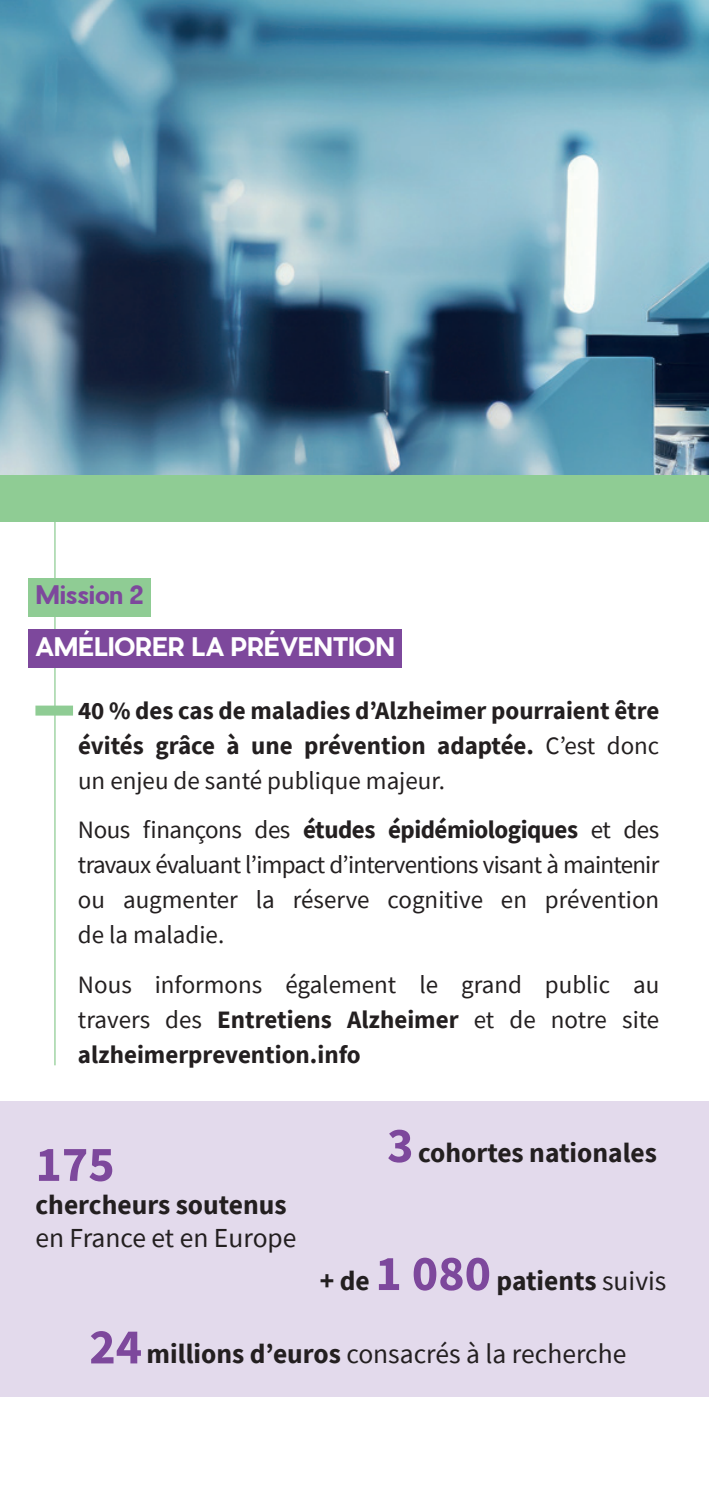
<style>
.page{position:relative;width:709px;height:1489px;background:#fff}
.page>*{position:absolute;margin:0;border:0;box-sizing:border-box;transform-origin:0 0}
.t1{font:700 50px "Source Sans Pro";color:#7d489c}
.t2{font:700 27.5px/33px "Source Sans Pro";color:#231f20}
.t3{font:27.5px "Source Sans Pro";color:#231f20}
.t4{font:25px/35px "Source Sans Pro";color:#231f20;text-align:justify}
.t5{font:700 25px/35px "Source Sans Pro";color:#231f20;text-align:justify}
.t6{font:700 25px "PP Pier Sans";letter-spacing:-.01em;color:#fff}
.t7{font:700 25px "PP Pier Sans";color:#7d489c}
.s1{font-weight:400}
.s2{font-weight:700}
.s3{font-size:50px;color:#7d489c}
.s4{font-weight:700;font-size:50px;color:#7d489c}
</style>
<div class="page">
<img style="left:0;top:0;width:709px;height:475px">
<hr style="left:54px;top:499px;width:2px;height:566px;background:#8fcc94">
<div style="left:28px;top:578px;width:123px;height:38px;background:#8fcc94"></div>
<div style="left:28px;top:629px;width:374px;height:38px;background:#7d489c"></div>
<div style="left:35px;top:705px;width:38px;height:10px;background:#8fcc94"></div>
<div style="left:0;top:1101px;width:709px;height:295px;background:#e3daec"></div>
<div style="left:0;top:475px;width:709px;height:47px;background:#8fcc94"></div>
<p class="t7" style="left:35px;top:577px;width:110px">Mission 2</p>
<p class="t6" style="left:35px;top:628px;width:361px">AMÉLIORER LA PRÉVENTION</p>
<p class="t5" style="left:78px;top:693px;width:583px">40 % des cas de maladies d’Alzheimer pourraient être évités grâce à une prévention adaptée. <span class="s1">C’est donc un enjeu de santé publique majeur.</span></p>
<p class="t4" style="left:78px;top:812px;width:583px">Nous finançons des <span class="s2">études épidémiologiques</span> et des travaux évaluant l’impact d’interventions visant à maintenir ou augmenter la réserve cognitive en prévention de la maladie.</p>
<p class="t4" style="left:78px;top:966px;width:583px">Nous informons également le grand public au travers des <span class="s2">Entretiens Alzheimer</span> et de notre site <span class="s2">alzheimerprevention.info</span></p>
<p class="t1" style="left:35px;top:1130px;width:81px">175</p>
<p class="t2" style="left:35px;top:1187px;width:262px">chercheurs soutenus <span class="s1">en France et en Europe</span></p>
<p class="t2" style="left:387px;top:1135px;width:271px"><span class="s3">3</span> cohortes nationales</p>
<p class="t2" style="left:320px;top:1263px;width:348px">+ de <span class="s3">1 080</span> patients <span class="s1">suivis</span></p>
<p class="t3" style="left:89px;top:1336px;width:538px"><span class="s4">24</span> <span class="s2">millions d’euros</span> consacrés à la recherche</p>
</div>
